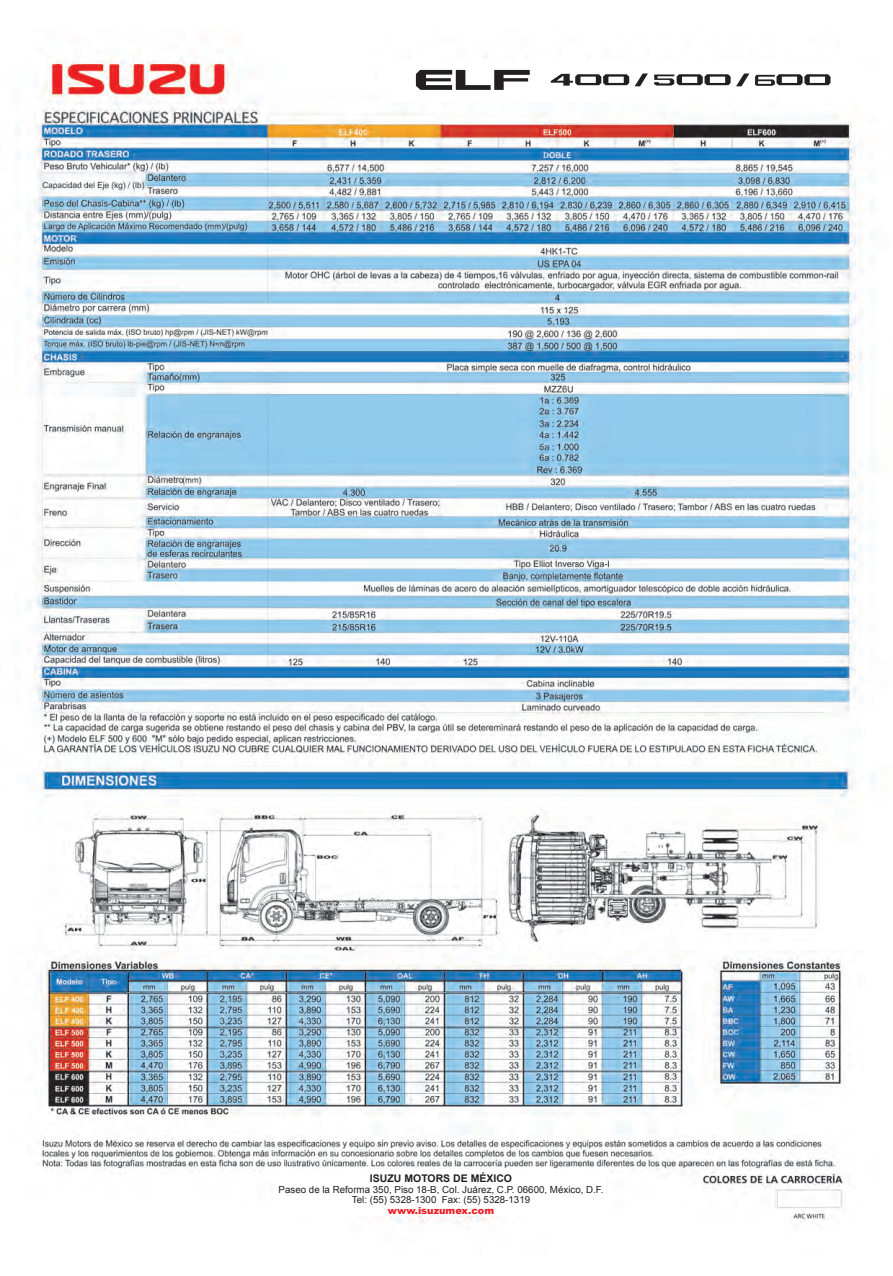
<style>
.page{position:relative;width:893px;height:1276px;background:#fff}
.page>*{position:absolute;margin:0;border:0;box-sizing:border-box;transform-origin:0 0}
.t1{font:700 10.5px "Arial";color:#231f20}
.t2{font:9.75px/10.5px "Arial";color:#231f20;text-align:center}
.t3{font:900 9.75px "Arial";color:#ee1d23}
</style>
<div class="page">
<img style="left:17px;top:55px;width:857px;height:1169px">
<div style="left:273px;top:1169px;width:333px;height:46px;background:#fff"></div>
<div style="left:394px;top:60px;width:456px;height:42px;background:#fff"></div>
<svg style="left:416px;top:70px;width:114px;height:20px"></svg>
<svg style="left:551px;top:74px;width:78px;height:12px"></svg>
<svg style="left:635px;top:73px;width:13px;height:13px"></svg>
<svg style="left:654px;top:73px;width:95px;height:13px"></svg>
<svg style="left:755px;top:74px;width:75px;height:12px"></svg>
<p class="t1" style="left:370px;top:1171px;width:144px">ISUZU MOTORS DE MÉXICO</p>
<p class="t2" style="left:279px;top:1184px;width:326px">Paseo de la Reforma 350, Piso 18-B, Col. Juárez, C.P. 06600, México, D.F.<br>Tel: (55) 5328-1300 Fax: (55) 5328-1319</p>
<p class="t3" style="left:388px;top:1203px;width:108px">www.isuzumex.com</p>
</div>
